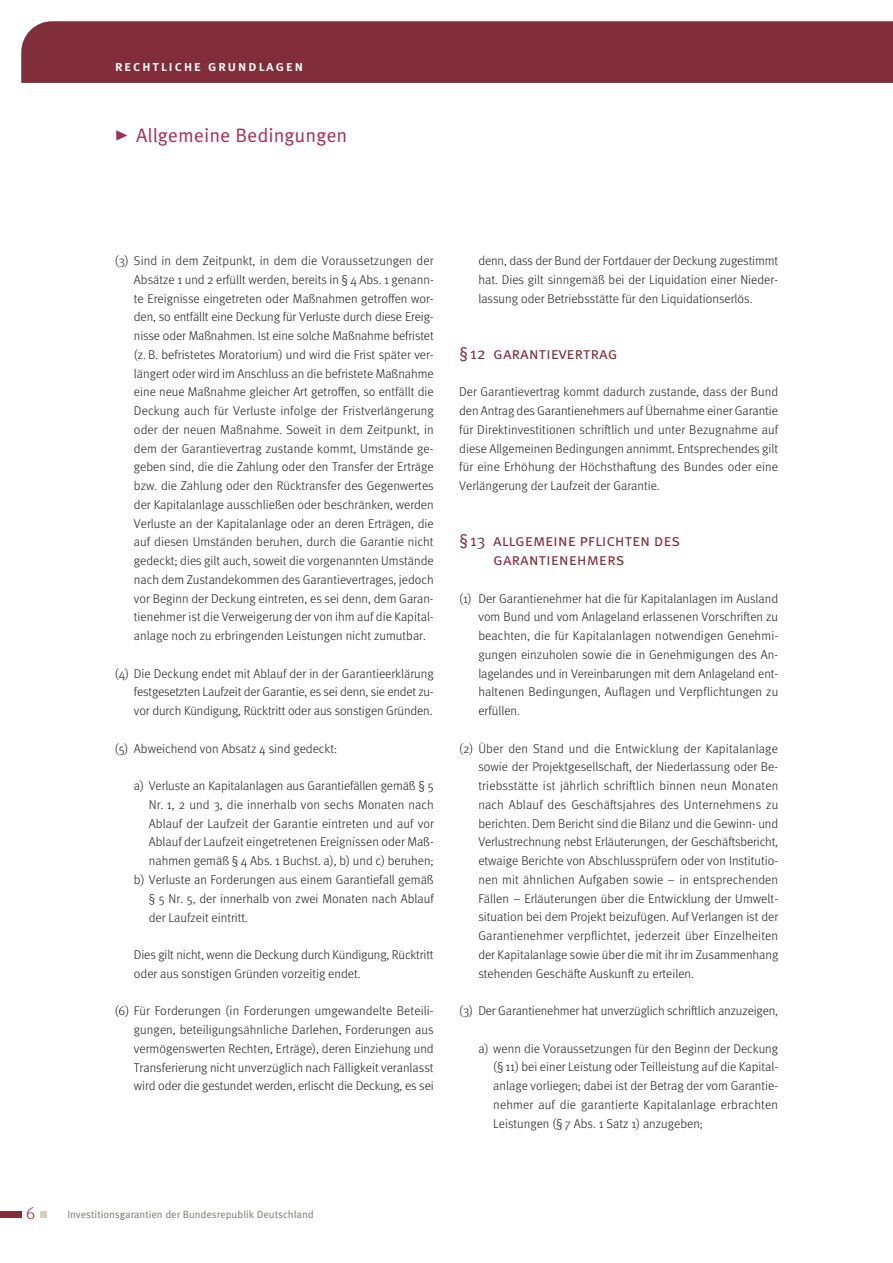
<style>
.page{position:relative;width:893px;height:1263px;background:#fff}
.page>*{position:absolute;margin:0;border:0;box-sizing:border-box;transform-origin:0 0}
.t1{font:19.5px "Meta Pro Norm";color:#a72c52}
.t2{font:300 17.25px "Meta Pro";color:#812d3a}
.t3{font:16.5px/18.8px "Meta Pro Norm";letter-spacing:-.01em;color:#812d3a}
.t4{font:500 14.7px "Meta Pro";letter-spacing:.1em;color:#fff}
.t5{font:300 12.75px/18.8px "Meta Pro";color:#1a1a18;text-align:justify}
.t6{font:10.5px "Meta Pro Norm";letter-spacing:-.005em;color:#7a766d}
</style>
<div class="page">
<div style="left:0;top:1211px;width:21px;height:7px;background:#812d3a"></div>
<div style="left:40px;top:1211px;width:7px;height:7px;background:#d5cfc2"></div>
<div style="left:21px;top:21px;width:872px;height:62px;background:#812d3a"></div>
<svg style="left:116px;top:130px;width:11px;height:11px"></svg>
<p class="t4" style="left:115px;top:54px;width:190px">rechtliche grundlagen</p>
<h1 class="t1" style="left:136px;top:121px;width:213px">Allgemeine Bedingungen</h1>
<p class="t5" style="left:134px;top:251px;width:301px;text-indent:-19px">(3) Sind in dem Zeitpunkt, in dem die Voraussetzungen der Absätze 1 und 2 erfüllt werden, bereits in § 4 Abs. 1 genann&shy;te Ereignisse eingetreten oder Maßnahmen getroffen wor&shy;den, so entfällt eine Deckung für Verluste durch diese Ereig&shy;nisse oder Maßnahmen. Ist eine solche Maßnahme befristet (z. B. befristetes Moratorium) und wird die Frist später ver&shy;längert oder wird im Anschluss an die befristete Maßnahme eine neue Maßnahme gleicher Art getroffen, so entfällt die Deckung auch für Verluste infolge der Fristverlängerung oder der neuen Maßnahme. Soweit in dem Zeitpunkt, in dem der Garantievertrag zustande kommt, Umstände ge&shy;geben sind, die die Zahlung oder den Transfer der Erträge bzw. die Zahlung oder den Rücktransfer des Gegenwertes der Kapitalanlage ausschließen oder beschränken, werden Verluste an der Kapitalanlage oder an deren Erträgen, die auf diesen Umständen beruhen, durch die Garantie nicht gedeckt; dies gilt auch, soweit die vorgenannten Umstände nach dem Zustandekommen des Garantievertrages, jedoch vor Beginn der Deckung eintreten, es sei denn, dem Garan&shy;tienehmer ist die Verweigerung der von ihm auf die Kapital&shy;anlage noch zu erbringenden Leistungen nicht zumutbar.</p>
<p class="t5" style="left:134px;top:663px;width:301px;text-indent:-19px">(4) Die Deckung endet mit Ablauf der in der Garantieerklärung festgesetzten Laufzeit der Garantie, es sei denn, sie endet zu&shy;vor durch Kündigung, Rücktritt oder aus sonstigen Gründen.</p>
<p class="t5" style="left:115px;top:738px;width:224px">(5) Abweichend von Absatz 4 sind gedeckt:</p>
<p class="t5" style="left:134px;top:776px;width:301px">a) Verluste an Kapitalanlagen aus Garantiefällen gemäß § 5</p>
<p class="t5" style="left:149px;top:794px;width:286px">Nr. 1, 2 und 3, die innerhalb von sechs Monaten nach</p>
<p class="t5" style="left:149px;top:813px;width:287px">Ablauf der Laufzeit der Garantie eintreten und auf vor</p>
<p class="t5" style="left:149px;top:832px;width:286px">Ablauf der Laufzeit eingetretenen Ereignissen oder Maß-</p>
<p class="t5" style="left:149px;top:851px;width:286px">nahmen gemäß § 4 Abs. 1 Buchst. a), b) und c) beruhen;</p>
<p class="t5" style="left:134px;top:869px;width:301px">b) Verluste an Forderungen aus einem Garantiefall gemäß</p>
<p class="t5" style="left:149px;top:888px;width:287px">§ 5 Nr. 5, der innerhalb von zwei Monaten nach Ablauf</p>
<p class="t5" style="left:149px;top:907px;width:101px">der Laufzeit eintritt.</p>
<p class="t5" style="left:134px;top:944px;width:301px">Dies gilt nicht, wenn die Deckung durch Kündigung, Rücktritt oder aus sonstigen Gründen vorzeitig endet.</p>
<p class="t5" style="left:134px;top:1001px;width:301px;text-indent:-19px">(6) Für Forderungen (in Forderungen umgewandelte Beteili&shy;gungen, beteiligungsähnliche Darlehen, Forderungen aus vermögenswerten Rechten, Erträge), deren Einziehung und Transferierung nicht unverzüglich nach Fälligkeit veranlasst wird oder die gestundet werden, erlischt die Deckung, es sei</p>
<p class="t5" style="left:478px;top:251px;width:301px">denn, dass der Bund der Fortdauer der Deckung zugestimmt hat. Dies gilt sinngemäß bei der Liquidation einer Nieder&shy;lassung oder Betriebsstätte für den Liquidationserlös.</p>
<p class="t3" style="left:459px;top:343px;width:160px">§12 garantievertrag</p>
<p class="t5" style="left:459px;top:382px;width:320px">Der Garantievertrag kommt dadurch zustande, dass der Bund den Antrag des Garantienehmers auf Übernahme einer Garantie für Direktinvestitionen schriftlich und unter Bezugnahme auf diese Allgemeinen Bedingungen annimmt. Entsprechendes gilt für eine Erhöhung der Höchsthaftung des Bundes oder eine Verlängerung der Laufzeit der Garantie.</p>
<p class="t3" style="left:493px;top:530px;width:189px;text-indent:-34px">§13 allgemeine pflichten des garantienehmers</p>
<p class="t5" style="left:478px;top:588px;width:301px;text-indent:-19px">(1) Der Garantienehmer hat die für Kapitalanlagen im Ausland vom Bund und vom Anlageland erlassenen Vorschriften zu beachten, die für Kapitalanlagen notwendigen Genehmi&shy;gungen einzuholen sowie die in Genehmigungen des An&shy;lagelandes und in Vereinbarungen mit dem Anlageland ent&shy;haltenen Bedingungen, Auflagen und Verpflichtungen zu erfüllen.</p>
<p class="t5" style="left:478px;top:738px;width:301px;text-indent:-19px">(2) Über den Stand und die Entwicklung der Kapitalanlage sowie der Projektgesellschaft, der Niederlassung oder Be&shy;triebsstätte ist jährlich schriftlich binnen neun Monaten nach Ablauf des Geschäftsjahres des Unternehmens zu berichten. Dem Bericht sind die Bilanz und die Gewinn- und Verlustrechnung nebst Erläuterungen, der Geschäftsbericht, etwaige Berichte von Abschlussprüfern oder von Institutio&shy;nen mit ähnlichen Aufgaben sowie – in entsprechenden Fällen – Erläuterungen über die Entwicklung der Umwelt&shy;situation bei dem Projekt beizufügen. Auf Verlangen ist der Garantienehmer verpflichtet, jederzeit über Einzelheiten der Kapitalanlage sowie über die mit ihr im Zusammenhang stehenden Geschäfte Auskunft zu erteilen.</p>
<p class="t5" style="left:459px;top:1001px;width:320px">(3) Der Garantienehmer hat unverzüglich schriftlich anzuzeigen,</p>
<p class="t5" style="left:493px;top:1038px;width:286px;text-indent:-15px">a) wenn die Voraussetzungen für den Beginn der Deckung (§ 11) bei einer Leistung oder Teilleistung auf die Kapital&shy;anlage vorliegen; dabei ist der Betrag der vom Garantie&shy;nehmer auf die garantierte Kapitalanlage erbrachten Leistungen (§ 7 Abs. 1 Satz 1) anzugeben;</p>
<h2 class="t2" style="left:26px;top:1200px;width:11px">6</h2>
<p class="t6" style="left:67px;top:1206px;width:248px">Investitionsgarantien der Bundesrepublik Deutschland</p>
</div>
